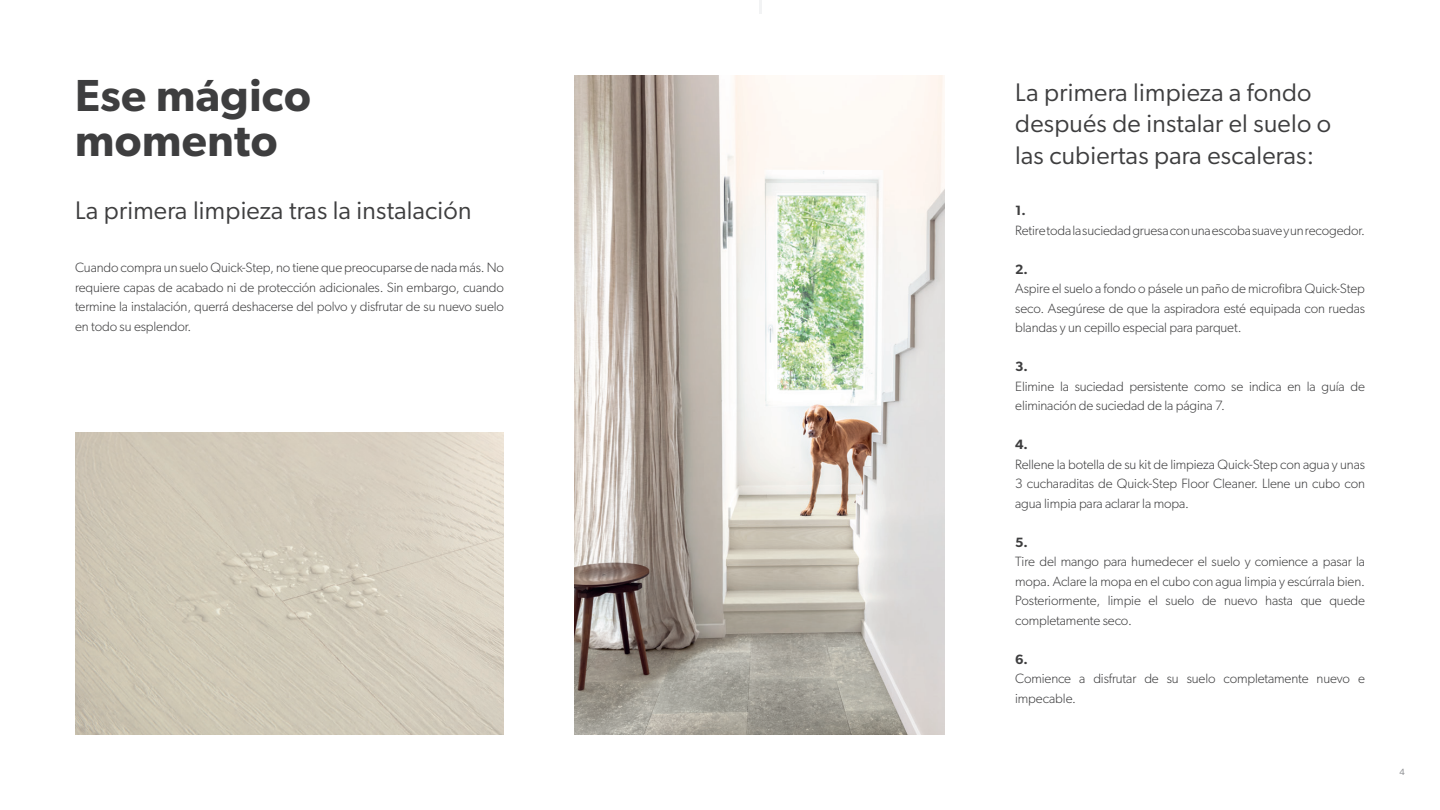
<style>
.page{position:relative;width:1440px;height:810px;background:#fff}
.page>*{position:absolute;margin:0;border:0;box-sizing:border-box;transform-origin:0 0}
.t1{font:600 45px/45px "Gibson";letter-spacing:.01em;color:#3e3e3f}
.t2{font:25.5px/31.5px "Gibson";letter-spacing:.01em;color:#3e3e3f}
.t3{font:300 13.5px/19.5px "Gibson";letter-spacing:-.01em;color:#3e3e3f;text-align:justify}
.t4{font:600 13.5px "Gibson";color:#3e3e3f}
.t5{font:9px "Gibson";color:#939598}
</style>
<div class="page">
<svg style="left:760px;top:0;width:2px;height:13px"></svg>
<img style="left:575px;top:75px;width:370px;height:660px">
<img style="left:75px;top:432px;width:429px;height:303px">
<h1 class="t1" style="left:75px;top:72px;width:237px">Ese mágico momento</h1>
<h2 class="t2" style="left:75px;top:194px;width:398px">La primera limpieza tras la instalación</h2>
<p class="t3" style="left:75px;top:258px;width:430px">Cuando compra un suelo Quick-Step, no tiene que preocuparse de nada más. No requiere capas de acabado ni de protección adicionales. Sin embargo, cuando termine la instalación, querrá deshacerse del polvo y disfrutar de su nuevo suelo en todo su esplendor.</p>
<h2 class="t2" style="left:1015px;top:76px;width:318px">La primera limpieza a fondo después de instalar el suelo o las cubiertas para escaleras:</h2>
<p class="t4" style="left:1015px;top:203px;width:12px">1.</p>
<p class="t3" style="left:1015px;top:220px;width:351px">Retire toda la suciedad gruesa con una escoba suave y un recogedor.</p>
<p class="t4" style="left:1015px;top:261px;width:14px">2.</p>
<p class="t3" style="left:1015px;top:279px;width:351px">Aspire el suelo a fondo o pásele un paño de microfibra Quick-Step seco. Asegúrese de que la aspiradora esté equipada con ruedas blandas y un cepillo especial para parquet.</p>
<p class="t4" style="left:1015px;top:359px;width:14px">3.</p>
<p class="t3" style="left:1015px;top:376px;width:351px">Elimine la suciedad persistente como se indica en la guía de eliminación de suciedad de la página 7.</p>
<p class="t4" style="left:1015px;top:437px;width:14px">4.</p>
<p class="t3" style="left:1015px;top:454px;width:351px">Rellene la botella de su kit de limpieza Quick-Step con agua y unas 3 cucharaditas de Quick-Step Floor Cleaner. Llene un cubo con agua limpia para aclarar la mopa.</p>
<p class="t4" style="left:1015px;top:534px;width:14px">5.</p>
<p class="t3" style="left:1015px;top:552px;width:351px">Tire del mango para humedecer el suelo y comience a pasar la mopa. Aclare la mopa en el cubo con agua limpia y escúrrala bien.<br>Posteriormente, limpie el suelo de nuevo hasta que quede completamente seco.</p>
<p class="t4" style="left:1015px;top:651px;width:14px">6.</p>
<p class="t3" style="left:1015px;top:669px;width:351px">Comience a disfrutar de su suelo completamente nuevo e impecable.</p>
<p class="t5" style="left:1399px;top:766px;width:7px">4</p>
</div>
